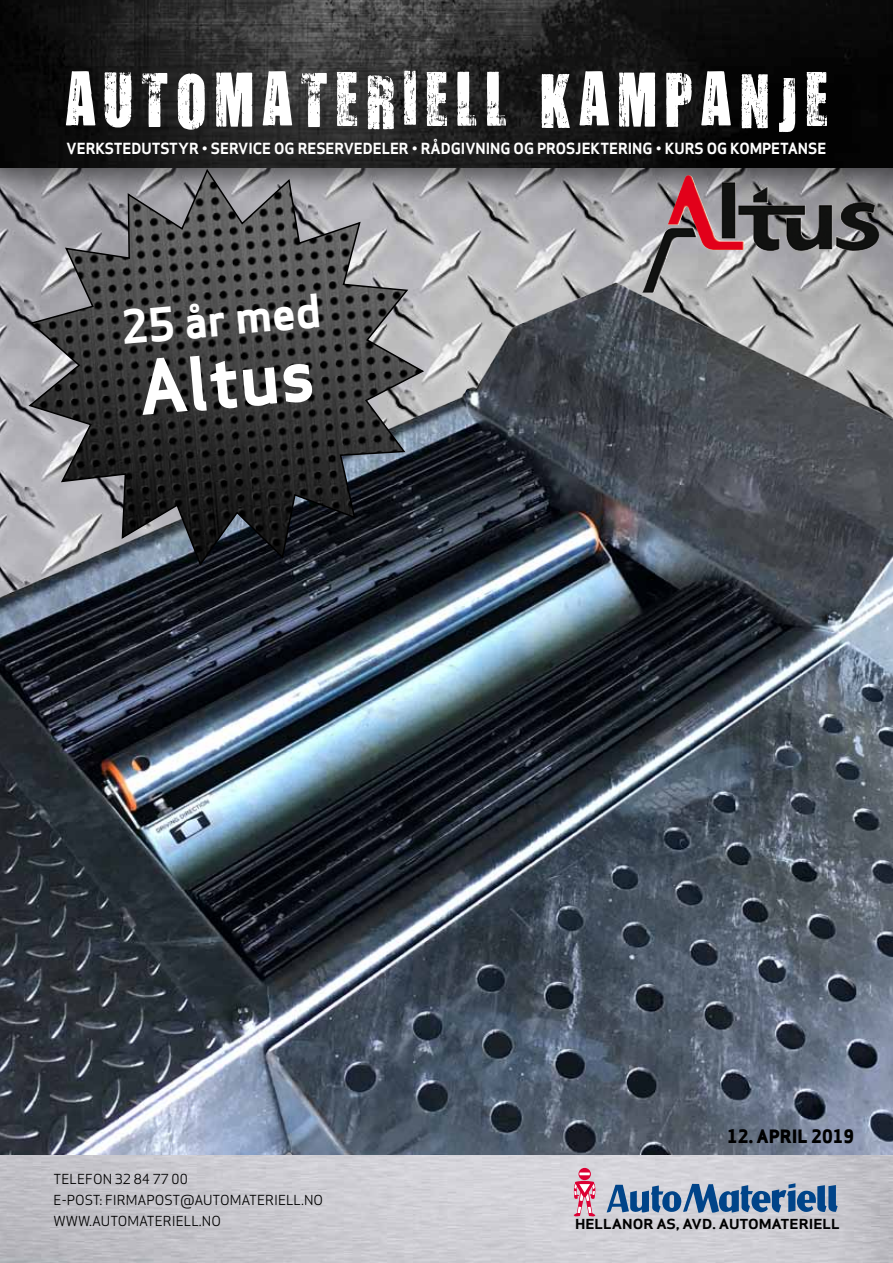
<style>
.page{position:relative;width:893px;height:1263px;background:#fff}
.page>*{position:absolute;margin:0;border:0;box-sizing:border-box;transform-origin:0 0}
.t1{font:700 72px "Apex Sans";color:#fff}
.t2{font:63px "You Are Loved";letter-spacing:.12em;color:#fff}
.t3{font:700 45px "Apex Sans";color:#fff}
.t4{font:800 18px "Apex Sans";color:#000}
.t5{font:700 15px "Apex Sans";color:#fff}
.t6{font:13.5px/21px "Apex Sans";color:#000}
.t7{font:700 13.5px "Apex Sans";color:#000;scale:1.14 1}
</style>
<div class="page">
<img style="left:0;top:218px;width:893px;height:1045px">
<svg style="left:578px;top:1168px;width:13px;height:12px"></svg>
<svg style="left:574px;top:1172px;width:22px;height:44px"></svg>
<svg style="left:607px;top:1183px;width:231px;height:30px;background:#6c8cb1"></svg>
<div style="left:0;top:0;width:893px;height:201px;background:#000;opacity:.5"></div>
<img style="left:642px;top:175px;width:238px;height:118px">
<svg style="left:27px;top:168px;width:399px;height:399px;background:#56575a"></svg>
<h2 class="t2" style="left:65px;top:58px;width:765px">AUTOMATERIELL KAMPANJE</h2>
<p class="t5" style="left:67px;top:139px;width:761px">VERKSTEDUTSTYR • SERVICE OG RESERVEDELER • RÅDGIVNING OG PROSJEKTERING • KURS OG KOMPETANSE</p>
<h3 class="t3" style="left:119px;top:299px;width:202px;rotate:-5deg">25 ÅR MED</h3>
<h1 class="t1" style="left:134px;top:342px;width:178px;rotate:-5deg">ALTUS</h1>
<p class="t6" style="left:54px;top:1167px;width:271px">TELEFON 32 84 77 00<br>E-POST: FIRMAPOST@AUTOMATERIELL.NO<br>WWW.AUTOMATERIELL.NO</p>
<p class="t4" style="left:727px;top:1124px;width:129px">12. april 2019</p>
<p class="t7" style="left:575px;top:1216px;width:19px">HELLANOR</p>
<p class="t7" style="left:656px;top:1216px;width:33px">AS , AVD</p>
<p class="t7" style="left:712px;top:1216px;width:15px">. AUTOMATERIELL</p>
</div>
